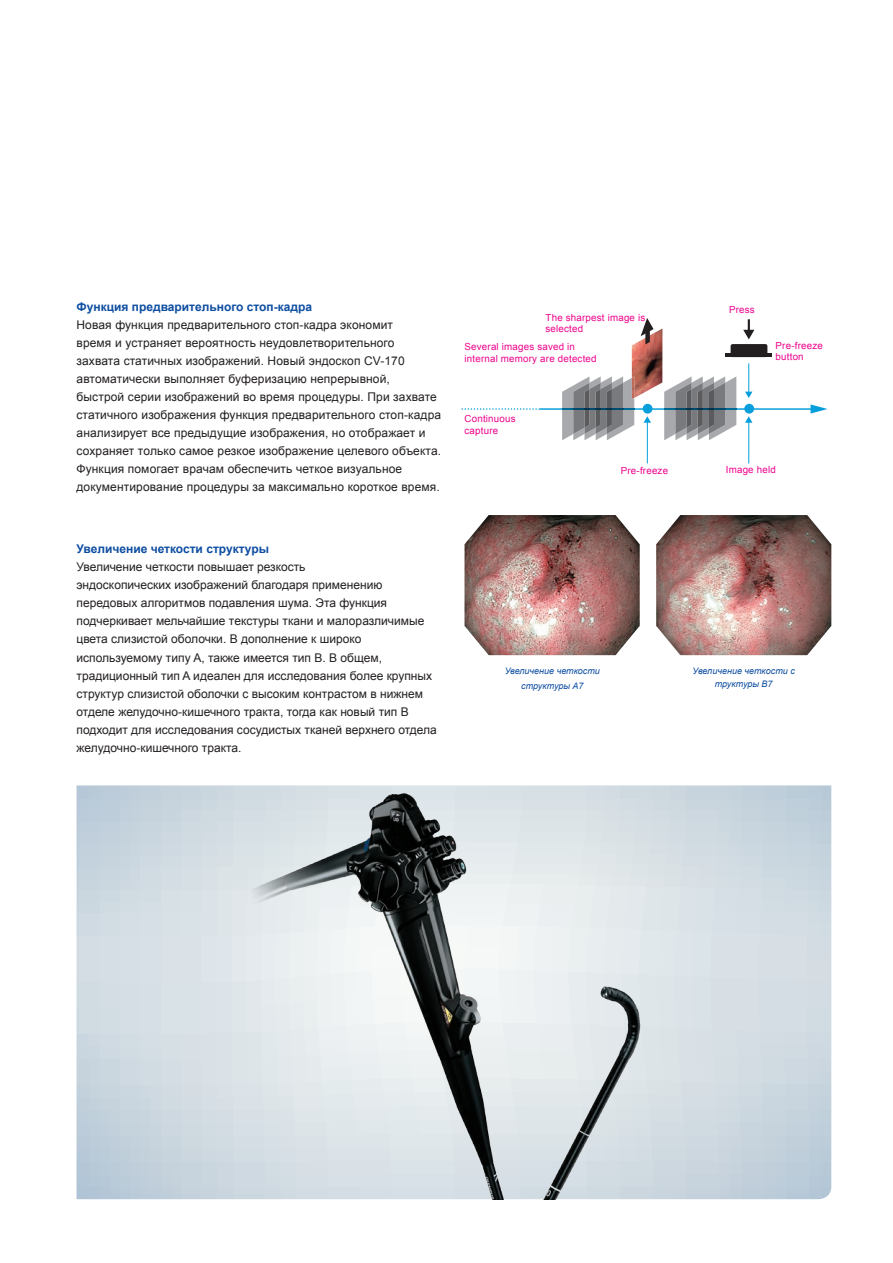
<style>
.page{position:relative;width:893px;height:1263px;background:#fff}
.page>*{position:absolute;margin:0;border:0;box-sizing:border-box;transform-origin:0 0}
.t1{font:12px/18px "Arial";letter-spacing:.005em;color:#231f20}
.t2{font:700 12px "Arial";color:#0d4da1}
.t3{font:9.75px/11.7px "Arial";letter-spacing:.02em;color:#ed028c}
.t4{font:italic 9px/15px "Arial";color:#0d4da1;text-align:center}
</style>
<div class="page">
<img style="left:465px;top:515px;width:175px;height:140px">
<img style="left:656px;top:515px;width:175px;height:140px">
<hr style="left:540px;top:408px;width:276px;height:2px;background:#069edb">
<svg style="left:811px;top:404px;width:16px;height:10px"></svg>
<svg style="left:462px;top:408px;width:77px;height:2px"></svg>
<svg style="left:664px;top:376px;width:72px;height:64px;background:#989ca0"></svg>
<svg style="left:562px;top:376px;width:72px;height:64px;background:#989ca0"></svg>
<div style="left:744px;top:404px;width:10px;height:10px;background:#069edb;border-radius:50%"></div>
<div style="left:643px;top:404px;width:9px;height:10px;background:#069edb;border-radius:50%"></div>
<div style="left:731px;top:344px;width:36px;height:13px;background:#231f20;border-radius:2px"></div>
<hr style="left:725px;top:354px;width:47px;height:3px;background:#231f20">
<hr style="left:748px;top:363px;width:1px;height:30px;background:#069edb">
<svg style="left:745px;top:392px;width:7px;height:6px"></svg>
<svg style="left:743px;top:319px;width:11px;height:20px"></svg>
<img style="left:632px;top:328px;width:30px;height:70px">
<img style="left:632px;top:376px;width:2px;height:23px">
<svg style="left:641px;top:318px;width:12px;height:26px"></svg>
<hr style="left:647px;top:422px;width:1px;height:41px;background:#069edb">
<svg style="left:644px;top:416px;width:7px;height:7px"></svg>
<hr style="left:748px;top:422px;width:1px;height:41px;background:#069edb">
<svg style="left:745px;top:416px;width:7px;height:7px"></svg>
<svg style="left:77px;top:785px;width:754px;height:414px;background:#cdd8e0"></svg>
<img style="left:221px;top:785px;width:489px;height:414px">
<p class="t2" style="left:77px;top:299px;width:237px">Функция предварительного стоп-кадра</p>
<p class="t1" style="left:77px;top:316px;width:366px">Новая функция предварительного стоп-кадра экономит<br>время и устраняет вероятность неудовлетворительного<br>захвата статичных изображений. Новый эндоскоп CV-170 автоматически выполняет буферизацию непрерывной,<br>быстрой серии изображений во время процедуры. П ри захвате статичного изображения функция предварительного стоп-кадра анализирует все предыдущие изображения, но отображает и сохраняет только самое резкое изображение целевого объекта.<br>Функция помогает врачам обеспечить четкое визуальное документирование процедуры за максимально короткое время.</p>
<p class="t2" style="left:77px;top:541px;width:194px">Увеличение четкости структуры</p>
<p class="t1" style="left:77px;top:558px;width:362px">Увеличение четкости повышает резкость<br>эндоскопических изображений благодаря применению передовых алгоритмов подавления шума. Эта функция подчеркивает мельчайшие текстуры ткани и малоразличимые цвета слизистой оболочки. В дополнение к широко используемому типу A, также имеется тип B. В общем, традиционный тип A идеален для исследования более крупных структур слизистой оболочки с высоким контрастом в нижнем отделе желудочно-кишечного тракта, тогда как новый тип B подходит для исследования сосудистых тканей верхнего отдела желудочно-кишечного тракта.</p>
<p class="t3" style="left:546px;top:312px;width:101px">The sharpest image is selected</p>
<p class="t3" style="left:465px;top:341px;width:134px">Several images saved in internal memory are detected</p>
<p class="t3" style="left:465px;top:413px;width:53px">Continuous capture</p>
<p class="t3" style="left:729px;top:304px;width:27px">Press</p>
<p class="t3" style="left:776px;top:339px;width:49px">Pre-freeze button</p>
<p class="t3" style="left:621px;top:464px;width:49px">Pre-freeze</p>
<p class="t3" style="left:726px;top:464px;width:51px">Image held</p>
<p class="t4" style="left:505px;top:663px;width:97px">Увеличение четкости структуры A7</p>
<p class="t4" style="left:692px;top:664px;width:104px;line-height:13.5px">Увеличение четкости с труктуры B7</p>
</div>
